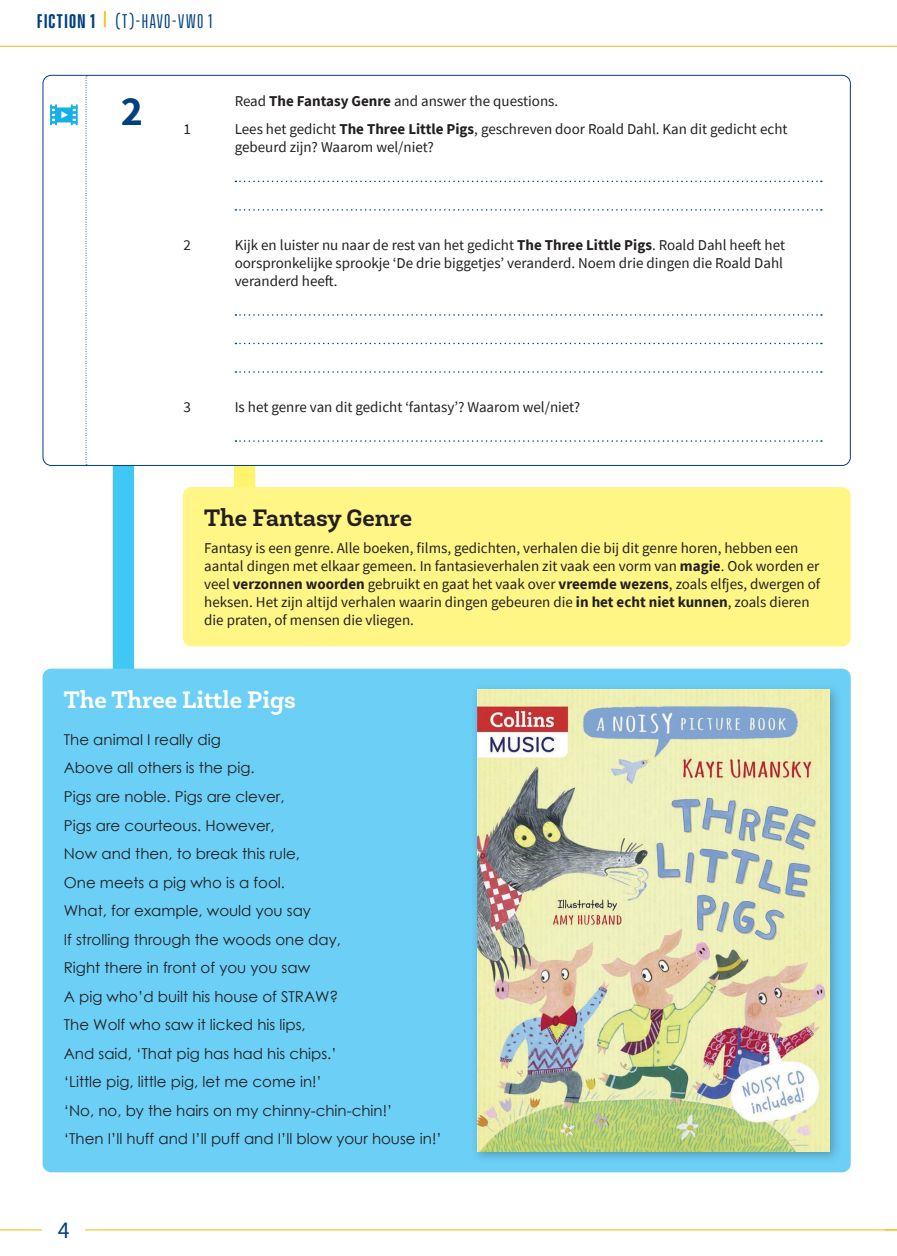
<style>
.page{position:relative;width:897px;height:1256px;background:#fff}
.page>*{position:absolute;margin:0;border:0;box-sizing:border-box;transform-origin:0 0}
.t1{font:700 42px "Source Sans Pro";color:#014081}
.t2{font:700 24px "Roble";color:#fff}
.t3{font:700 24px "Roble";color:#231f20}
.t4{font:24px "Source Sans Pro";color:#014081}
.t5{font:18px "Vanguard CF";letter-spacing:.055em;color:#014081}
.t6{font:15px/18px "Source Sans Pro";color:#231f20}
.t7{font:15px/28.5px "Century Gothic";color:#231f20}
.s1{font-weight:600}
.s2{font-weight:500;color:#fcb814}
.s3{font-weight:700}
</style>
<div class="page">
<hr style="left:0;top:1228px;width:897px;height:2px;background:#fcb814">
<hr style="left:0;top:46px;width:893px;height:1px;background:#fcb814">
<div style="left:43px;top:1207px;width:42px;height:42px;background:#fff"></div>
<svg style="left:102px;top:465px;width:149px;height:203px"></svg>
<svg style="left:86px;top:75px;width:1px;height:390px"></svg>
<svg style="left:235px;top:180px;width:587px;height:2px"></svg>
<svg style="left:235px;top:209px;width:587px;height:1px"></svg>
<svg style="left:235px;top:314px;width:587px;height:1px"></svg>
<svg style="left:235px;top:342px;width:587px;height:2px"></svg>
<svg style="left:235px;top:371px;width:587px;height:1px"></svg>
<svg style="left:223px;top:440px;width:599px;height:47px"></svg>
<div style="left:43px;top:668px;width:807px;height:503px;background:#6bcff6;border-radius:9px"></div>
<div style="left:183px;top:487px;width:667px;height:159px;background:#fff685;border-radius:9px"></div>
<div style="left:470px;top:683px;width:372px;height:480px;background:#231f20;opacity:.3"></div>
<img style="left:477px;top:689px;width:352px;height:461px">
<svg style="left:50px;top:104px;width:28px;height:21px"></svg>
<p class="t5" style="left:37px;top:11px;width:176px"><span class="s1">FICTION 1</span> <span class="s2">|</span> (T)-HAVO-VWO 1</p>
<h1 class="t1" style="left:121px;top:83px;width:24px">2</h1>
<p class="t6" style="left:235px;top:91px;width:325px">Read <span class="s3">The Fantasy Genre</span> and answer the questions.</p>
<p class="t6" style="left:184px;top:120px;width:9px">1</p>
<p class="t6" style="left:235px;top:120px;width:554px">Lees het gedicht <span class="s3">The Three Little Pigs</span>, geschreven door Roald Dahl. Kan dit gedicht echt gebeurd zijn? Waarom wel/niet?</p>
<p class="t6" style="left:184px;top:235px;width:9px">2</p>
<p class="t6" style="left:235px;top:235px;width:552px">Kijk en luister nu naar de rest van het gedicht <span class="s3">The Three Little Pigs</span>. Roald Dahl heeft het oorspronkelijke sprookje ‘De drie biggetjes’ veranderd. Noem drie dingen die Roald Dahl veranderd heeft.</p>
<p class="t6" style="left:184px;top:397px;width:9px">3</p>
<p class="t6" style="left:235px;top:397px;width:347px">Is het genre van dit gedicht ‘fantasy’? Waarom wel/niet?</p>
<h2 class="t3" style="left:204px;top:503px;width:209px">The Fantasy Genre</h2>
<p class="t6" style="left:204px;top:538px;width:617px">Fantasy is een genre. Alle boeken, films, gedichten, verhalen die bij dit genre horen, hebben een aantal dingen met elkaar gemeen. In fantasieverhalen zit vaak een vorm van <span class="s3">magie</span>. Ook worden er veel <span class="s3">verzonnen woorden</span> gebruikt en gaat het vaak over <span class="s3">vreemde wezens</span>, zoals elfjes, dwergen of heksen. Het zijn altijd verhalen waarin dingen gebeuren die <span class="s3">in het echt niet kunnen</span>, zoals dieren die praten, of mensen die vliegen.</p>
<h2 class="t2" style="left:64px;top:684px;width:234px">The Three Little Pigs</h2>
<p class="t7" style="left:64px;top:725px;width:379px">The animal I really dig<br>Above all others is the pig.<br>Pigs are noble. Pigs are clever,<br>Pigs are courteous. However,<br>Now and then, to break this rule,<br>One meets a pig who is a fool.<br>What, for example, would you say<br>If strolling through the woods one day,<br>Right there in front of you you saw<br>A pig who’d built his house of STRAW?<br>The Wolf who saw it licked his lips,<br>And said, ‘That pig has had his chips.’<br>‘Little pig, little pig, let me come in!’<br>‘No, no, by the hairs on my chinny-chin-chin!’<br>‘Then I’ll huff and I’ll puff and I’ll blow your house in!’</p>
<h2 class="t4" style="left:58px;top:1214px;width:13px">4</h2>
</div>
